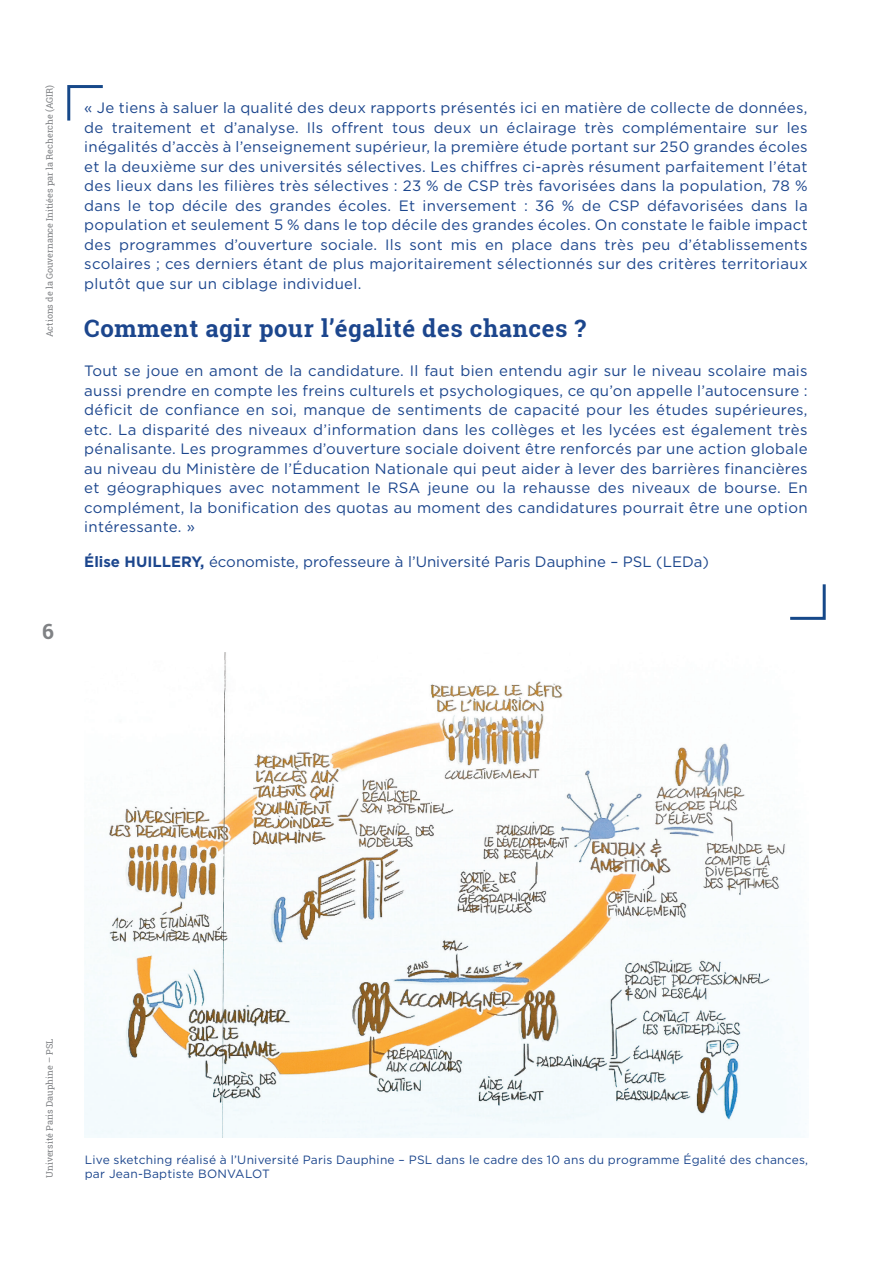
<style>
.page{position:relative;width:893px;height:1263px;background:#fff}
.page>*{position:absolute;margin:0;border:0;box-sizing:border-box;transform-origin:0 0}
.t1{font:700 24px "Roboto Slab";letter-spacing:.025em;color:#1c468d}
.t2{font:700 21px "Roboto Slab";color:#808285}
.t3{font:15px/19.5px "Gotham HTF";letter-spacing:.02em;color:#1c468d;text-align:justify}
.t4{font:15px "Gotham HTF";color:#1c468d}
.t5{font:12px/14.4px "Gotham HTF";letter-spacing:.02em;color:#1c468d}
.t6{font:9px "Roboto Slab";color:#808285}
.s1{font-weight:700}
</style>
<div class="page">
<img style="left:85px;top:652px;width:721px;height:486px">
<svg style="left:67px;top:85px;width:36px;height:36px"></svg>
<svg style="left:790px;top:584px;width:36px;height:36px"></svg>
<p class="t6" style="left:43px;top:337px;width:254px;rotate:-90deg">Actions de la Gouvernance Initiées par la Recherche (AGIR)</p>
<h2 class="t2" style="left:42px;top:617px;width:13px">6</h2>
<p class="t3" style="left:84px;top:98px;width:725px">« Je tiens à saluer la qualité des deux rapports présentés ici en matière de collecte de données, de traitement et d’analyse. Ils offrent tous deux un éclairage très complémentaire sur les inégalités d’accès à l’enseignement supérieur, la première étude portant sur 250 grandes écoles et la deuxième sur des universités sélectives. Les chiffres ci-après résument parfaitement l’état des lieux dans les filières très sélectives : 23 % de CSP très favorisées dans la population, 78 % dans le top décile des grandes écoles. Et inversement : 36 % de CSP défavorisées dans la population et seulement 5 % dans le top décile des grandes écoles. On constate le faible impact des programmes d’ouverture sociale. Ils sont mis en place dans très peu d’établissements scolaires ; ces derniers étant de plus majoritairement sélectionnés sur des critères territoriaux plutôt que sur un ciblage individuel.</p>
<h1 class="t1" style="left:84px;top:312px;width:503px">Comment agir pour l’égalité des chances ?</h1>
<p class="t3" style="left:84px;top:361px;width:725px">Tout se joue en amont de la candidature. Il faut bien entendu agir sur le niveau scolaire mais aussi prendre en compte les freins culturels et psychologiques, ce qu’on appelle l’autocensure : déficit de confiance en soi, manque de sentiments de capacité pour les études supérieures, etc. La disparité des niveaux d’information dans les collèges et les lycées est également très pénalisante. Les programmes d’ouverture sociale doivent être renforcés par une action globale au niveau du Ministère de l’Éducation Nationale qui peut aider à lever des barrières financières et géographiques avec notamment le RSA jeune ou la rehausse des niveaux de bourse. En complément, la bonification des quotas au moment des candidatures pourrait être une option intéressante. »</p>
<p class="t4" style="left:84px;top:553px;width:626px"><span class="s1">Élise HUILLERY,</span> économiste, professeure à l’Université Paris Dauphine – PSL (LEDa)</p>
<p class="t6" style="left:43px;top:1178px;width:141px;rotate:-90deg">Université Paris Dauphine – PSL</p>
<p class="t5" style="left:85px;top:1152px;width:725px">Live sketching réalisé à l’Université Paris Dauphine – PSL dans le cadre des 10 ans du programme Égalité des chances, par Jean-Baptiste BONVALOT</p>
</div>
